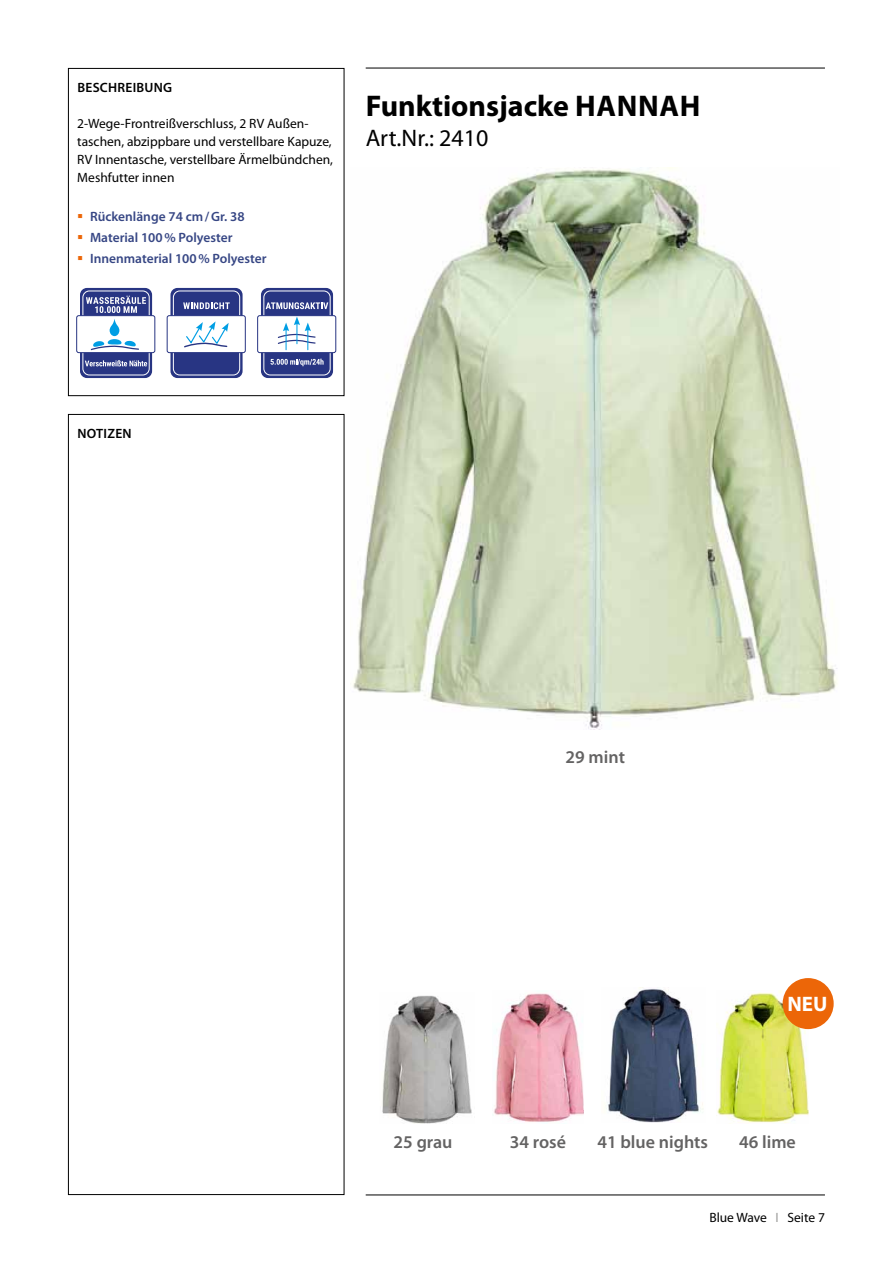
<style>
.page{position:relative;width:893px;height:1263px;background:#fff}
.page>*{position:absolute;margin:0;border:0;box-sizing:border-box;transform-origin:0 0}
.t1{font:700 30px "Myriad Pro";color:#000}
.t2{font:24px "Myriad Pro";color:#000}
.t3{font:700 21px "Myriad Pro";color:#fff}
.t4{font:600 18px "Myriad Pro";color:#646363}
.t5{font:13.5px/18px "Myriad Pro";color:#000}
.t6{font:600 13.5px "Myriad Pro";color:#364684}
.t7{font:600 13.5px "Myriad Pro";letter-spacing:.02em;color:#000}
.s1{color:#ec6608}
.s2{color:#9d9d9c}
</style>
<div class="page">
<hr style="left:366px;top:68px;width:459px;height:1px;background:#000">
<hr style="left:366px;top:1194px;width:459px;height:1px;background:#000">
<img style="left:717px;top:990px;width:91px;height:133px">
<img style="left:382px;top:995px;width:90px;height:129px">
<img style="left:492px;top:993px;width:92px;height:131px">
<img style="left:353px;top:167px;width:484px;height:563px">
<img style="left:607px;top:988px;width:97px;height:135px">
<div style="left:68px;top:68px;width:276px;height:328px;border:1px solid #000"></div>
<svg style="left:80px;top:288px;width:72px;height:90px;fill:#283583"></svg>
<div style="left:83px;top:291px;width:66px;height:84px;border:1px solid #fff;border-radius:6px"></div>
<svg style="left:86px;top:296px;width:60px;height:17px"></svg>
<svg style="left:85px;top:360px;width:62px;height:6px"></svg>
<div style="left:77px;top:316px;width:78px;height:37px;background:#fff;border-radius:2px"></div>
<div style="left:76px;top:315px;width:79px;height:38px;border:1px solid #283583;border-radius:2px"></div>
<svg style="left:90px;top:319px;width:49px;height:32px"></svg>
<div style="left:170px;top:288px;width:73px;height:90px;background:#283583;border-radius:7px"></div>
<div style="left:173px;top:291px;width:67px;height:84px;border:1px solid #fff;border-radius:6px"></div>
<svg style="left:183px;top:302px;width:47px;height:7px"></svg>
<div style="left:167px;top:316px;width:78px;height:37px;background:#fff;border-radius:2px"></div>
<div style="left:167px;top:315px;width:79px;height:38px;border:1px solid #283583;border-radius:2px"></div>
<svg style="left:184px;top:321px;width:45px;height:27px"></svg>
<div style="left:261px;top:288px;width:72px;height:90px;background:#283583;border-radius:7px"></div>
<div style="left:264px;top:291px;width:66px;height:84px;border:1px solid #fff;border-radius:6px"></div>
<svg style="left:266px;top:302px;width:62px;height:7px"></svg>
<svg style="left:270px;top:359px;width:54px;height:7px"></svg>
<div style="left:258px;top:316px;width:78px;height:37px;background:#fff;border-radius:2px"></div>
<div style="left:257px;top:315px;width:79px;height:38px;border:1px solid #283583;border-radius:2px"></div>
<svg style="left:277px;top:316px;width:39px;height:34px"></svg>
<div style="left:783px;top:978px;width:51px;height:51px;background:#ec6608;border-radius:50%"></div>
<p class="t7" style="left:77px;top:82px;width:96px">BESCHREIBUNG</p>
<p class="t5" style="left:77px;top:115px;width:257px">2-Wege-Frontreißverschluss, 2 RV Außen&shy;taschen, abzippbare und verstellbare Kapuze, RV Innentasche, verstellbare Ärmelbündchen, Meshfutter innen</p>
<p class="t6" style="left:77px;top:211px;width:169px"><span class="s1">▪</span> Rückenlänge 74 cm / Gr. 38</p>
<p class="t6" style="left:77px;top:232px;width:157px"><span class="s1">▪</span> Material 100 % Polyester</p>
<p class="t6" style="left:77px;top:253px;width:191px"><span class="s1">▪</span> Innenmaterial 100 % Polyester</p>
<h1 class="t1" style="left:366px;top:94px;width:336px">Funktionsjacke HANNAH</h1>
<h2 class="t2" style="left:366px;top:126px;width:124px">Art.Nr.: 2410</h2>
<p class="t7" style="left:77px;top:428px;width:56px">NOTIZEN</p>
<h3 class="t4" style="left:566px;top:750px;width:61px">29 mint</h3>
<h3 class="t3" style="left:787px;top:996px;width:42px">NEU</h3>
<h3 class="t4" style="left:394px;top:1135px;width:60px">25 grau</h3>
<h3 class="t4" style="left:510px;top:1135px;width:58px">34 rosé</h3>
<h3 class="t4" style="left:597px;top:1135px;width:112px">41 blue nights</h3>
<h3 class="t4" style="left:739px;top:1135px;width:58px">46 lime</h3>
<p class="t5" style="left:709px;top:1209px;width:117px">Blue Wave <span class="s2">I</span> Seite 7</p>
</div>
